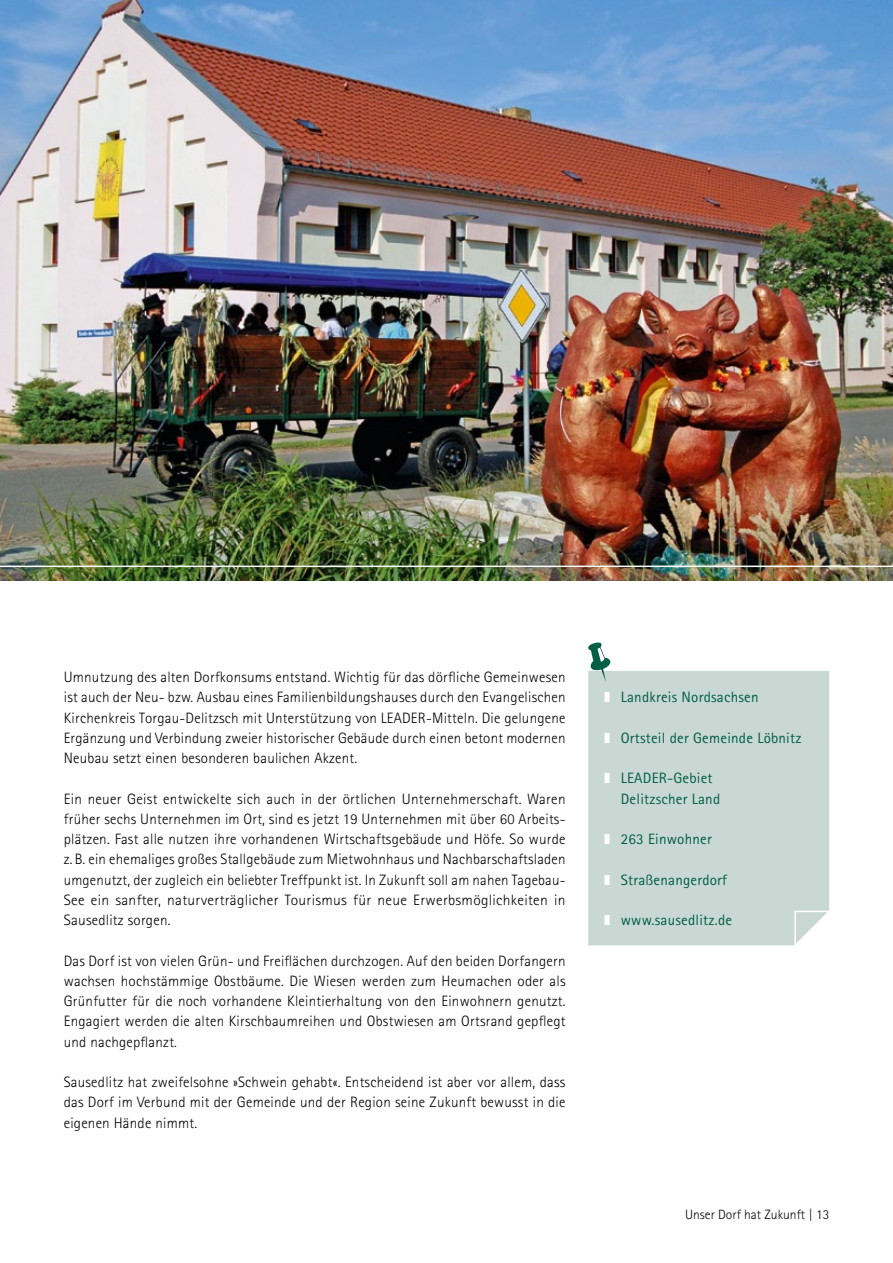
<style>
.page{position:relative;width:893px;height:1263px;background:#fff}
.page>*{position:absolute;margin:0;border:0;box-sizing:border-box;transform-origin:0 0}
.t1{font:300 15px/20.2px "Rotis Sans Serif";letter-spacing:.015em;color:#000;text-align:justify}
.t2{font:15px/20.2px "Rotis Sans Serif";letter-spacing:.015em;color:#005e45}
.t3{font:300 13.5px "Rotis Sans Serif";color:#000}
.s1{font-family:"Sandstein Zapf 0 wt";color:#fff}
</style>
<div class="page">
<div style="left:588px;top:671px;width:241px;height:274px;background:#c9d8d2"></div>
<svg style="left:794px;top:910px;width:35px;height:36px"></svg>
<svg style="left:588px;top:642px;width:22px;height:40px"></svg>
<img style="left:0;top:0;width:893px;height:581px">
<hr style="left:0;top:566px;width:893px;height:1px;background:#fff">
<p class="t1" style="left:64px;top:667px;width:503px">Umnutzung des alten Dorfkonsums entstand. Wichtig für das dörfliche Gemeinwesen ist auch der Neu- bzw. Ausbau eines Familienbildungshauses durch den Evangelischen Kirchenkreis Torgau-Delitzsch mit Unterstützung von LEADER-Mitteln. Die gelungene Ergänzung und Verbindung zweier historischer Gebäude durch einen betont modernen Neubau setzt einen besonderen baulichen Akzent.</p>
<p class="t1" style="left:64px;top:788px;width:503px">Ein neuer Geist entwickelte sich auch in der örtlichen Unternehmerschaft. Waren früher sechs Unternehmen im Ort, sind es jetzt 19 Unternehmen mit über 60 Arbeits&shy;plätzen. Fast alle nutzen ihre vorhandenen Wirtschaftsgebäude und Höfe. So wurde z. B. ein ehemaliges großes Stallgebäude zum Mietwohnhaus und Nachbarschaftsladen umgenutzt, der zugleich ein beliebter Treffpunkt ist. In Zukunft soll am nahen Tagebau-See ein sanfter, naturverträglicher Tourismus für neue Erwerbsmöglichkeiten in Sausedlitz sorgen.</p>
<p class="t1" style="left:64px;top:950px;width:503px">Das Dorf ist von vielen Grün- und Freiflächen durchzogen. Auf den beiden Dorfangern wachsen hochstämmige Obstbäume. Die Wiesen werden zum Heumachen oder als Grünfutter für die noch vorhandene Kleintierhaltung von den Einwohnern genutzt.<br>Engagiert werden die alten Kirschbaumreihen und Obstwiesen am Ortsrand gepflegt und nachgepflanzt.</p>
<p class="t1" style="left:64px;top:1072px;width:503px">Sausedlitz hat zweifelsohne »Schwein gehabt«. Entscheidend ist aber vor allem, dass das Dorf im Verbund mit der Gemeinde und der Region seine Zukunft bewusst in die eigenen Hände nimmt.</p>
<p class="t2" style="left:604px;top:687px;width:156px"><span class="s1">N</span> Landkreis Nordsachsen</p>
<p class="t2" style="left:604px;top:727px;width:199px"><span class="s1">N</span> Ortsteil der Gemeinde Löbnitz</p>
<p class="t2" style="left:621px;top:768px;width:101px;text-indent:-17px"><span class="s1">N</span> LEADER-Gebiet<br>Delitzscher Land</p>
<p class="t2" style="left:604px;top:829px;width:110px"><span class="s1">N</span> 263 Einwohner</p>
<p class="t2" style="left:604px;top:869px;width:125px"><span class="s1">N</span> Straßenangerdorf</p>
<p class="t2" style="left:604px;top:910px;width:130px"><span class="s1">N</span> www.sausedlitz.de</p>
<p class="t3" style="left:685px;top:1206px;width:145px">Unser Dorf hat Zukunft | 13</p>
</div>
